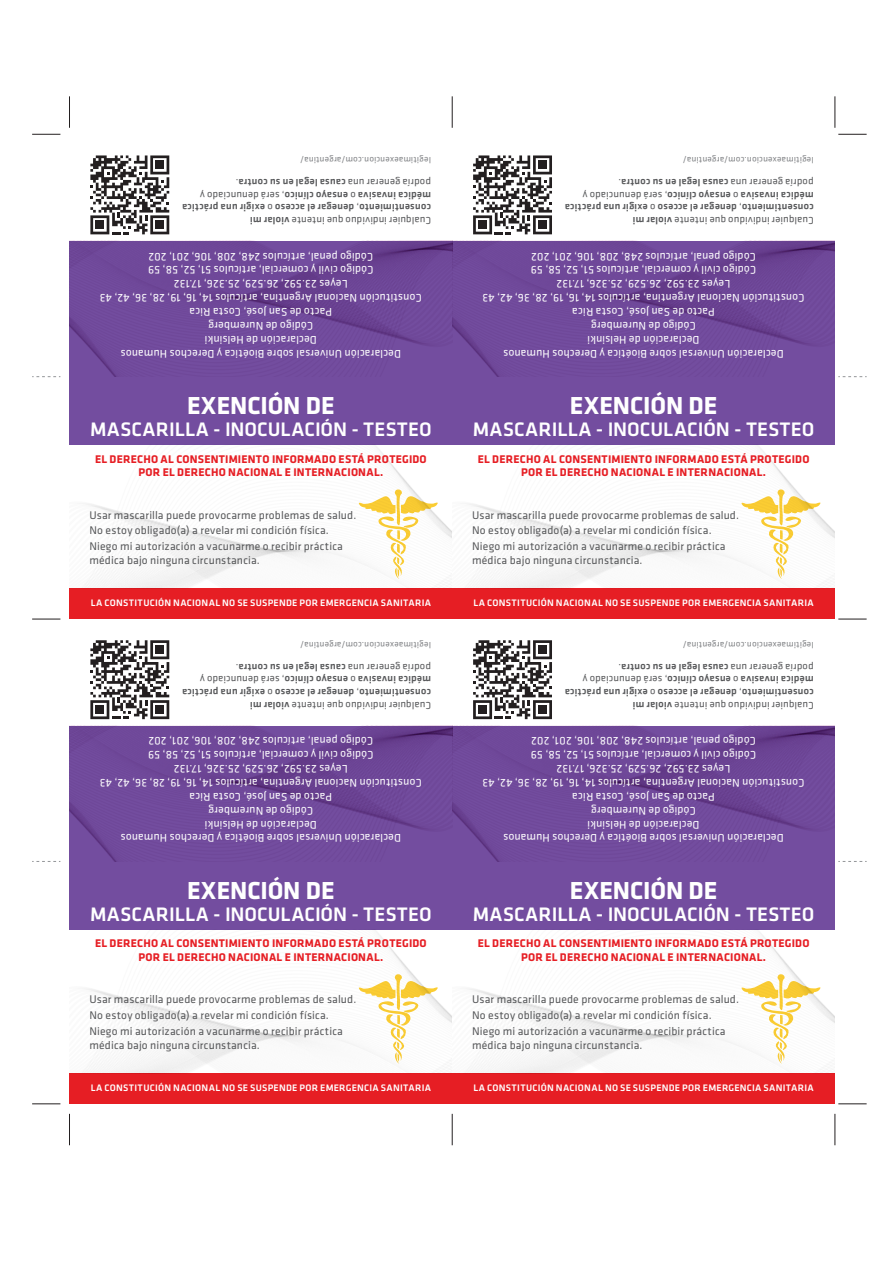
<style>
.page{position:relative;width:893px;height:1263px;background:#fff}
.page>*{position:absolute;margin:0;border:0;box-sizing:border-box;transform-origin:0 0}
.t1{font:700 25.5px "Klavika";letter-spacing:-.005em;color:#fff}
.t2{font:500 20.25px "Klavika";letter-spacing:.005em;color:#fff}
.t3{font:11.55px/13.8px "Klavika";letter-spacing:.015em;color:#fff;text-align:center}
.t4{font:11.55px/15.6px "Klavika";letter-spacing:.015em;color:#57585a}
.t5{font:700 11.55px/13.8px "Klavika";letter-spacing:.015em;color:#e61e24;text-align:center}
.t6{font:500 10.5px/12.6px "Klavika";letter-spacing:.02em;color:#57585a}
.t7{font:500 9.75px "Klavika";letter-spacing:.025em;color:#fff}
.t8{font:9px "Klavika";letter-spacing:.02em;color:#808285}
.s1{font-weight:400}
</style>
<div class="page">
<div style="left:452px;top:861px;width:383px;height:69px;background:#734d9f"></div>
<div style="left:452px;top:1073px;width:383px;height:31px;background:#e61e24"></div>
<div style="left:452px;top:844px;width:383px;height:17px;background:#734d9f"></div>
<svg style="left:473px;top:640px;width:79px;height:79px"></svg>
<div style="left:70px;top:861px;width:382px;height:69px;background:#734d9f"></div>
<div style="left:70px;top:1073px;width:382px;height:31px;background:#e61e24"></div>
<svg style="left:451px;top:956px;width:383px;height:117px"></svg>
<svg style="left:69px;top:929px;width:382px;height:144px"></svg>
<svg style="left:452px;top:726px;width:383px;height:118px;background:#6e4798"></svg>
<svg style="left:70px;top:726px;width:382px;height:135px;background:#6e4798"></svg>
<svg style="left:90px;top:640px;width:79px;height:79px"></svg>
<div style="left:452px;top:377px;width:383px;height:68px;background:#734d9f"></div>
<div style="left:452px;top:588px;width:383px;height:31px;background:#e61e24"></div>
<div style="left:452px;top:356px;width:383px;height:21px;background:#734d9f"></div>
<svg style="left:473px;top:155px;width:79px;height:79px"></svg>
<div style="left:70px;top:377px;width:382px;height:68px;background:#734d9f"></div>
<div style="left:70px;top:588px;width:382px;height:31px;background:#e61e24"></div>
<svg style="left:451px;top:471px;width:383px;height:117px"></svg>
<svg style="left:86px;top:447px;width:365px;height:141px"></svg>
<svg style="left:452px;top:241px;width:383px;height:115px;background:#6e4798"></svg>
<svg style="left:70px;top:241px;width:382px;height:136px;background:#6e4798"></svg>
<svg style="left:90px;top:155px;width:79px;height:79px"></svg>
<svg style="left:32px;top:1103px;width:28px;height:1px"></svg>
<svg style="left:32px;top:619px;width:28px;height:1px"></svg>
<svg style="left:32px;top:134px;width:28px;height:1px"></svg>
<svg style="left:32px;top:861px;width:28px;height:1px"></svg>
<svg style="left:32px;top:376px;width:28px;height:1px"></svg>
<svg style="left:838px;top:861px;width:29px;height:1px"></svg>
<svg style="left:838px;top:376px;width:29px;height:1px"></svg>
<svg style="left:838px;top:1103px;width:29px;height:1px"></svg>
<svg style="left:838px;top:619px;width:29px;height:1px"></svg>
<svg style="left:838px;top:134px;width:29px;height:1px"></svg>
<hr style="left:834px;top:96px;width:1px;height:32px;background:#231f20">
<hr style="left:452px;top:96px;width:1px;height:32px;background:#231f20">
<hr style="left:69px;top:96px;width:1px;height:32px;background:#231f20">
<hr style="left:834px;top:1114px;width:1px;height:31px;background:#231f20">
<hr style="left:452px;top:1114px;width:1px;height:31px;background:#231f20">
<hr style="left:69px;top:1114px;width:1px;height:31px;background:#231f20">
<p class="t8" style="left:431px;top:166px;width:132px;rotate:-180deg">legitimaexencion.com/argentina/</p>
<p class="t8" style="left:814px;top:166px;width:132px;rotate:-180deg">legitimaexencion.com/argentina/</p>
<p class="t6" style="left:431px;top:227px;width:250px;rotate:-180deg"><span class="s1">Cualquier individuo que intente</span> violar mi consentimiento<span class="s1">,</span> denegar el acceso <span class="s1">o</span> exigir una práctica médica invasiva <span class="s1">o</span> ensayo clínico<span class="s1">, será denunciado y podría generar una</span> causa legal en su contra<span class="s1">.</span></p>
<p class="t3" style="left:422px;top:361px;width:323px;rotate:-180deg">Declaración Universal sobre Bioética y Derechos Humanos Declaración de Helsinki<br>Código de Nuremberg<br>Pacto de San José, Costa Rica<br>Constitución Nacional Argentina, artículos 14, 16, 19, 28, 36, 42, 43<br>Leyes 23.592, 26.529, 25.326, 17.132<br>Código civil y comercial, artículos 51, 52, 58, 59<br>Código penal, artículos 248, 208, 106, 201, 202</p>
<p class="t6" style="left:814px;top:227px;width:250px;rotate:-180deg"><span class="s1">Cualquier individuo que intente</span> violar mi consentimiento<span class="s1">,</span> denegar el acceso <span class="s1">o</span> exigir una práctica médica invasiva <span class="s1">o</span> ensayo clínico<span class="s1">, será denunciado y podría generar una</span> causa legal en su contra<span class="s1">.</span></p>
<p class="t3" style="left:804px;top:361px;width:323px;rotate:-180deg">Declaración Universal sobre Bioética y Derechos Humanos Declaración de Helsinki<br>Código de Nuremberg<br>Pacto de San José, Costa Rica<br>Constitución Nacional Argentina, artículos 14, 16, 19, 28, 36, 42, 43<br>Leyes 23.592, 26.529, 25.326, 17.132<br>Código civil y comercial, artículos 51, 52, 58, 59<br>Código penal, artículos 248, 208, 106, 201, 202</p>
<h1 class="t1" style="left:187px;top:387px;width:149px">EXENCIÓN DE</h1>
<h2 class="t2" style="left:90px;top:416px;width:343px">MASCARILLA - INOCULACIÓN - TESTEO</h2>
<h1 class="t1" style="left:570px;top:387px;width:149px">EXENCIÓN DE</h1>
<h2 class="t2" style="left:473px;top:416px;width:343px">MASCARILLA - INOCULACIÓN - TESTEO</h2>
<p class="t5" style="left:95px;top:451px;width:333px">EL DERECHO AL CONSENTIMIENTO INFORMADO ESTÁ PROTEGIDO<br>POR EL DERECHO NACIONAL E INTERNACIONAL.</p>
<p class="t5" style="left:478px;top:451px;width:333px">EL DERECHO AL CONSENTIMIENTO INFORMADO ESTÁ PROTEGIDO<br>POR EL DERECHO NACIONAL E INTERNACIONAL.</p>
<p class="t4" style="left:89px;top:507px;width:268px">Usar mascarilla puede provocarme problemas de salud.<br>No estoy obligado(a) a revelar mi condición física.<br>Niego mi autorización a vacunarme o recibir práctica</p>
<p class="t4" style="left:89px;top:552px;width:172px">médica bajo ninguna circunstancia.</p>
<p class="t4" style="left:472px;top:507px;width:268px">Usar mascarilla puede provocarme problemas de salud.<br>No estoy obligado(a) a revelar mi condición física.<br>Niego mi autorización a vacunarme o recibir práctica</p>
<p class="t4" style="left:472px;top:552px;width:172px">médica bajo ninguna circunstancia.</p>
<p class="t7" style="left:91px;top:596px;width:342px">LA CONSTITUCIÓN NACIONAL NO SE SUSPENDE POR EMERGENCIA SANITARIA</p>
<p class="t7" style="left:473px;top:596px;width:342px">LA CONSTITUCIÓN NACIONAL NO SE SUSPENDE POR EMERGENCIA SANITARIA</p>
<p class="t8" style="left:431px;top:650px;width:132px;rotate:-180deg">legitimaexencion.com/argentina/</p>
<p class="t8" style="left:814px;top:650px;width:132px;rotate:-180deg">legitimaexencion.com/argentina/</p>
<p class="t6" style="left:431px;top:712px;width:250px;rotate:-180deg"><span class="s1">Cualquier individuo que intente</span> violar mi consentimiento<span class="s1">,</span> denegar el acceso <span class="s1">o</span> exigir una práctica médica invasiva <span class="s1">o</span> ensayo clínico<span class="s1">, será denunciado y podría generar una</span> causa legal en su contra<span class="s1">.</span></p>
<p class="t3" style="left:422px;top:845px;width:323px;rotate:-180deg">Declaración Universal sobre Bioética y Derechos Humanos Declaración de Helsinki<br>Código de Nuremberg<br>Pacto de San José, Costa Rica<br>Constitución Nacional Argentina, artículos 14, 16, 19, 28, 36, 42, 43<br>Leyes 23.592, 26.529, 25.326, 17.132<br>Código civil y comercial, artículos 51, 52, 58, 59<br>Código penal, artículos 248, 208, 106, 201, 202</p>
<p class="t6" style="left:814px;top:712px;width:250px;rotate:-180deg"><span class="s1">Cualquier individuo que intente</span> violar mi consentimiento<span class="s1">,</span> denegar el acceso <span class="s1">o</span> exigir una práctica médica invasiva <span class="s1">o</span> ensayo clínico<span class="s1">, será denunciado y podría generar una</span> causa legal en su contra<span class="s1">.</span></p>
<p class="t3" style="left:804px;top:845px;width:323px;rotate:-180deg">Declaración Universal sobre Bioética y Derechos Humanos Declaración de Helsinki<br>Código de Nuremberg<br>Pacto de San José, Costa Rica<br>Constitución Nacional Argentina, artículos 14, 16, 19, 28, 36, 42, 43<br>Leyes 23.592, 26.529, 25.326, 17.132<br>Código civil y comercial, artículos 51, 52, 58, 59<br>Código penal, artículos 248, 208, 106, 201, 202</p>
<h1 class="t1" style="left:187px;top:871px;width:149px">EXENCIÓN DE</h1>
<h2 class="t2" style="left:90px;top:900px;width:343px">MASCARILLA - INOCULACIÓN - TESTEO</h2>
<h1 class="t1" style="left:570px;top:871px;width:149px">EXENCIÓN DE</h1>
<h2 class="t2" style="left:473px;top:900px;width:343px">MASCARILLA - INOCULACIÓN - TESTEO</h2>
<p class="t5" style="left:95px;top:936px;width:333px">EL DERECHO AL CONSENTIMIENTO INFORMADO ESTÁ PROTEGIDO<br>POR EL DERECHO NACIONAL E INTERNACIONAL.</p>
<p class="t5" style="left:478px;top:936px;width:333px">EL DERECHO AL CONSENTIMIENTO INFORMADO ESTÁ PROTEGIDO<br>POR EL DERECHO NACIONAL E INTERNACIONAL.</p>
<p class="t4" style="left:89px;top:991px;width:268px">Usar mascarilla puede provocarme problemas de salud.<br>No estoy obligado(a) a revelar mi condición física.<br>Niego mi autorización a vacunarme o recibir práctica</p>
<p class="t4" style="left:89px;top:1037px;width:172px">médica bajo ninguna circunstancia.</p>
<p class="t4" style="left:472px;top:991px;width:268px">Usar mascarilla puede provocarme problemas de salud.<br>No estoy obligado(a) a revelar mi condición física.<br>Niego mi autorización a vacunarme o recibir práctica</p>
<p class="t4" style="left:472px;top:1037px;width:172px">médica bajo ninguna circunstancia.</p>
<p class="t7" style="left:91px;top:1081px;width:342px">LA CONSTITUCIÓN NACIONAL NO SE SUSPENDE POR EMERGENCIA SANITARIA</p>
<p class="t7" style="left:473px;top:1081px;width:342px">LA CONSTITUCIÓN NACIONAL NO SE SUSPENDE POR EMERGENCIA SANITARIA</p>
</div>
